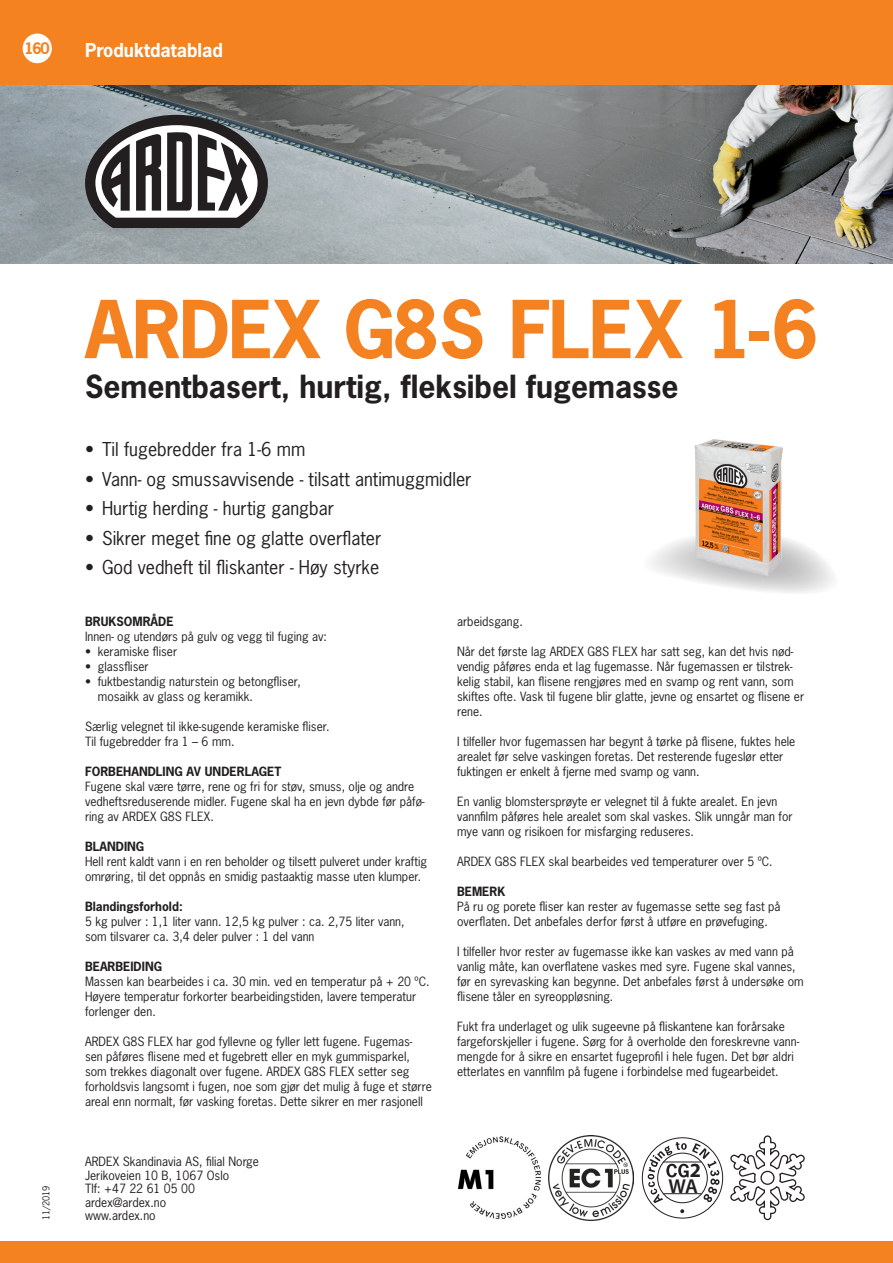
<style>
.page{position:relative;width:893px;height:1263px;background:#fff}
.page>*{position:absolute;margin:0;border:0;box-sizing:border-box;transform-origin:0 0}
.t1{font:700 75px "News Gothic Std";letter-spacing:-.02em;color:#f58220}
.Untertitel{font:700 30px "News Gothic Std";color:#231f20}
.t2{font:600 20.1px/15.5px "Myriad Pro";color:#231f20;text-align:right}
.t3{font:18px "News Gothic Std";color:#231f20}
.t4{font:700 18px "News Gothic Std";color:#fff}
.t5{font:700 15px "News Gothic Std";color:#f58220}
.t6{font:12px/15px "News Gothic Std";color:#231f20}
.t7{font:700 12px "News Gothic Std";color:#231f20}
.t8{font:9px "News Gothic Std";color:#231f20}
.s1{font-weight:700}
</style>
<div class="page">
<img style="left:0;top:85px;width:893px;height:179px">
<div style="left:0;top:1242px;width:893px;height:21px;background:#f58220"></div>
<div style="left:0;top:0;width:893px;height:85px;background:#f58220"></div>
<svg style="left:85px;top:115px;width:183px;height:113px"></svg>
<svg style="left:651px;top:537px;width:182px;height:56px"></svg>
<div style="left:23px;top:34px;width:29px;height:29px;background:#fff;border-radius:50%"></div>
<img style="left:694px;top:439px;width:89px;height:138px">
<img style="left:457px;top:1136px;width:85px;height:83px">
<img style="left:549px;top:1135px;width:85px;height:85px">
<div style="left:642px;top:1137px;width:81px;height:81px;border:1px solid #231f20;border-radius:50%"></div>
<svg style="left:680px;top:1209px;width:4px;height:4px"></svg>
<svg style="left:648px;top:1142px;width:72px;height:61px"></svg>
<hr style="left:663px;top:1193px;width:38px;height:1px;background:#231f20">
<hr style="left:663px;top:1161px;width:38px;height:1px;background:#231f20">
<svg style="left:730px;top:1135px;width:75px;height:85px"></svg>
<p class="t5" style="left:24px;top:39px;width:27px">160</p>
<h3 class="t4" style="left:85px;top:38px;width:139px">Produktdatablad</h3>
<p class="t1" style="left:85px;top:280px;width:735px">ARDEX G8S FLEX 1-6</p>
<p class="Untertitel" style="left:85px;top:366px;width:595px">Sementbasert, hurtig, fleksibel fugemasse</p>
<p class="t3" style="left:85px;top:438px;width:222px">• Til fugebredder fra 1-6 mm</p>
<p class="t3" style="left:85px;top:467px;width:388px">• Vann- og smussavvisende - tilsatt antimuggmidler</p>
<p class="t3" style="left:85px;top:497px;width:250px">• Hurtig herding - hurtig gangbar</p>
<p class="t3" style="left:85px;top:526px;width:298px">• Sikrer meget fine og glatte overflater</p>
<p class="t3" style="left:85px;top:556px;width:296px">• God vedheft til fliskanter - Høy styrke</p>
<p class="t8" style="left:40px;top:1220px;width:37px;rotate:-90deg">11/2019</p>
<p class="t7" style="left:85px;top:613px;width:90px">BRUKSOMRÅDE</p>
<p class="t6" style="left:85px;top:629px;width:243px">Innen- og utendørs på gulv og vegg til fuging av:</p>
<p class="t6" style="left:85px;top:644px;width:94px">• keramiske fliser</p>
<p class="t6" style="left:85px;top:659px;width:65px">• glassfliser</p>
<p class="t6" style="left:98px;top:674px;width:205px;text-indent:-13px">• fuktbestandig naturstein og betongfliser, mosaikk av glass og keramikk.</p>
<p class="t6" style="left:85px;top:719px;width:246px">Særlig velegnet til ikke-sugende keramiske fliser.<br>Til fugebredder fra 1 – 6 mm.</p>
<p class="t7" style="left:85px;top:763px;width:198px">FORBEHANDLING AV UNDERLAGET</p>
<p class="t6" style="left:85px;top:779px;width:341px">Fugene skal være tørre, rene og fri for støv, smuss, olje og andre vedheftsreduserende midler. Fugene skal ha en jevn dybde før påfø&shy;ring av ARDEX G8S FLEX.</p>
<p class="t7" style="left:85px;top:838px;width:61px">BLANDING</p>
<p class="t6" style="left:85px;top:854px;width:344px">Hell rent kaldt vann i en ren beholder og tilsett pulveret under kraftig omrøring, til det oppnås en smidig pastaaktig masse uten klumper.</p>
<p class="t7" style="left:85px;top:898px;width:99px">Blandingsforhold:</p>
<p class="t6" style="left:85px;top:914px;width:321px">5 kg pulver : 1,1 liter vann. 12,5 kg pulver : ca. 2,75 liter vann, som tilsvarer ca. 3,4 deler pulver : 1 del vann</p>
<p class="t7" style="left:85px;top:958px;width:79px">BEARBEIDING</p>
<p class="t6" style="left:85px;top:974px;width:346px">Massen kan bearbeides i ca. 30 min. ved en temperatur på + 20 ºC.<br>Høyere temperatur forkorter bearbeidingstiden, lavere temperatur forlenger den.</p>
<p class="t6" style="left:85px;top:1034px;width:348px">ARDEX G8S FLEX har god fyllevne og fyller lett fugene. Fugemas&shy;sen påføres flisene med et fugebrett eller en myk gummisparkel, som trekkes diagonalt over fugene. ARDEX G8S FLEX setter seg forholdsvis langsomt i fugen, noe som gjør det mulig å fuge et større areal enn normalt, før vasking foretas. Dette sikrer en mer rasjonell</p>
<p class="t6" style="left:85px;top:1155px;width:176px;line-height:13.5px">ARDEX Skandinavia AS, filial Norge<br>Jerikoveien 10 B, 1067 Oslo<br>Tlf: +47 22 61 05 00 ardex@ardex.no<br>www.ardex.no</p>
<p class="t6" style="left:457px;top:614px;width:67px">arbeidsgang.</p>
<p class="t6" style="left:457px;top:644px;width:349px">Når det første lag ARDEX G8S FLEX har satt seg, kan det hvis nød&shy;vendig påføres enda et lag fugemasse. Når fugemassen er tilstrek&shy;kelig stabil, kan flisene rengjøres med en svamp og rent vann, som skiftes ofte. Vask til fugene blir glatte, jevne og ensartet og flisene er rene.</p>
<p class="t6" style="left:457px;top:734px;width:340px">I tilfeller hvor fugemassen har begynt å tørke på flisene, fuktes hele arealet før selve vaskingen foretas. Det resterende fugeslør etter fuktingen er enkelt å fjerne med svamp og vann.</p>
<p class="t6" style="left:457px;top:794px;width:337px">En vanlig blomstersprøyte er velegnet til å fukte arealet. En jevn vannfilm påføres hele arealet som skal vaskes. Slik unngår man for mye vann og risikoen for misfarging reduseres.</p>
<p class="t6" style="left:457px;top:854px;width:317px">ARDEX G8S FLEX skal bearbeides ved temperaturer over 5 ºC.</p>
<p class="t7" style="left:457px;top:883px;width:50px">BEMERK</p>
<p class="t6" style="left:457px;top:899px;width:325px">På ru og porete fliser kan rester av fugemasse sette seg fast på overflaten. Det anbefales derfor først å utføre en prøvefuging.</p>
<p class="t6" style="left:457px;top:944px;width:348px">I tilfeller hvor rester av fugemasse ikke kan vaskes av med vann på vanlig måte, kan overflatene vaskes med syre. Fugene skal vannes, før en syrevasking kan begynne. Det anbefales først å undersøke om flisene tåler en syreoppløsning.</p>
<p class="t6" style="left:457px;top:1019px;width:344px">Fukt fra underlaget og ulik sugeevne på fliskantene kan forårsake fargeforskjeller i fugene. Sørg for å overholde den foreskrevne vann&shy;mengde for å sikre en ensartet fugeprofil i hele fugen. Det bør aldri etterlates en vannfilm på fugene i forbindelse med fugearbeidet.</p>
<p class="t2" style="left:669px;top:1162px;width:34px"><span class="s1">2<br></span>WA</p>
</div>
